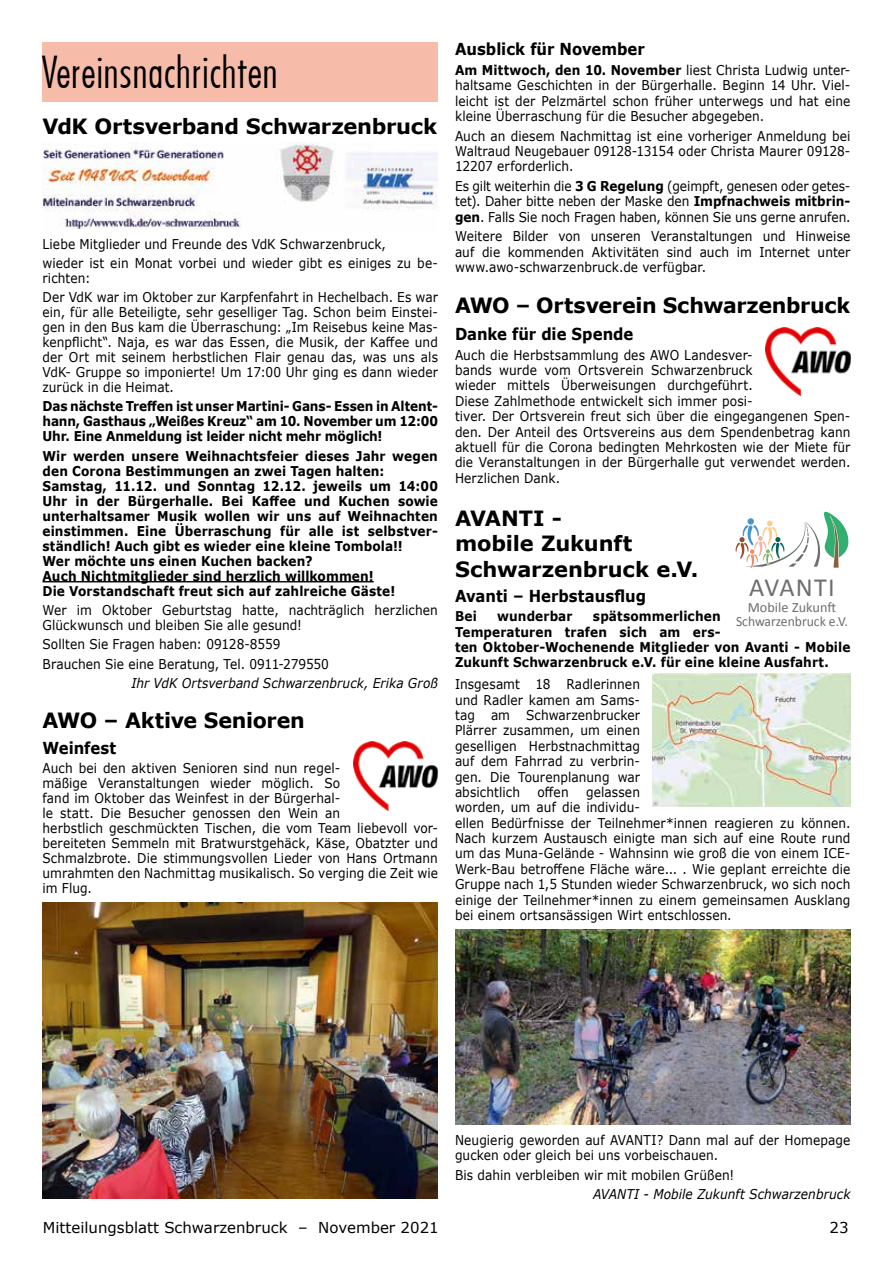
<style>
.page{position:relative;width:893px;height:1263px;background:#fff}
.page>*{position:absolute;margin:0;border:0;box-sizing:border-box;transform-origin:0 0}
.t1{font:45px "Futoral Con Li DB Normal";letter-spacing:.03em;color:#000}
.t2{font:26.25px "Calibri";letter-spacing:.05em;color:#6e6e70}
.t3{font:700 21px/25.7px "Verdana";letter-spacing:-.01em;color:#000}
.t4{font:700 16.5px "Verdana";color:#000;scale:.9 1}
.t5{font:15px "Verdana";color:#000}
.t6{font:14.1px/13.6px "Calibri";color:#6e6e70;text-align:center}
.t7{font:13.5px/15.5px "Verdana";letter-spacing:.005em;color:#000;scale:.9 1}
.t8{font:700 13.5px/15px "Verdana";letter-spacing:.01em;color:#000;scale:.9 1}
.t9{font:italic 13.5px "Verdana";letter-spacing:.005em;color:#000;scale:.9 1}
.s1{font-weight:700}
</style>
<div class="page">
<hr style="left:43px;top:581px;width:331px;height:1px;background:#000">
<div style="left:43px;top:43px;width:395px;height:59px;background:#f7bca9"></div>
<img style="left:43px;top:142px;width:395px;height:87px">
<img style="left:353px;top:742px;width:85px;height:68px">
<img style="left:43px;top:902px;width:395px;height:297px">
<img style="left:765px;top:327px;width:85px;height:68px">
<svg style="left:736px;top:511px;width:113px;height:57px"></svg>
<img style="left:653px;top:674px;width:197px;height:132px">
<img style="left:455px;top:929px;width:395px;height:196px">
<h1 class="t1" style="left:43px;top:47px;width:236px">Vereinsnachrichten</h1>
<h3 class="t3" style="left:43px;top:113px;width:396px">VdK Ortsverband Schwarzenbruck</h3>
<p class="t7" style="left:43px;top:234px;width:441px;line-height:19.2px">Liebe Mitglieder und Freunde des VdK Schwarzenbruck,<br>wieder ist ein Monat vorbei und wieder gibt es einiges zu be-</p>
<p class="t7" style="left:43px;top:268px;width:441px;line-height:19.2px">richten:<br>Der VdK war im Oktober zur Karpfenfahrt in Hechelbach. Es war</p>
<p class="t7" style="left:43px;top:304px;width:441px;line-height:15px;text-align:justify">ein, für alle Beteiligte, sehr geselliger Tag. Schon beim Einstei&shy;gen in den Bus kam die Überraschung: „Im Reisebus keine Mas&shy;kenpflicht“. Naja, es war das Essen, die Musik, der Kaffee und der Ort mit seinem herbstlichen Flair genau das, was uns als VdK- Gruppe so imponierte! Um 17:00 Uhr ging es dann wieder zurück in die Heimat.</p>
<p class="t8" style="left:43px;top:399px;width:441px;text-align:justify">Das nächste Treffen ist unser Martini- Gans- Essen in Altent&shy;hann, Gasthaus „Weißes Kreuz“ am 10. November um 12:00<br>Uhr. Eine Anmeldung ist leider nicht mehr möglich!</p>
<p class="t8" style="left:43px;top:448px;width:441px">Wir werden unsere Weihnachtsfeier dieses Jahr wegen den Corona Bestimmungen an zwei Tagen halten:<br>Samstag, 11.12. und Sonntag 12.12. jeweils um 14:00<br>Uhr in der Bürgerhalle. Bei Kaffee und Kuchen sowie unterhaltsamer Musik wollen wir uns auf Weihnachten einstimmen. Eine Überraschung für alle ist selbstver&shy;ständlich! Auch gibt es wieder eine kleine Tombola!!<br>Wer möchte uns einen Kuchen backen?<br>Auch Nichtmitglieder sind herzlich willkommen!<br>Die Vorstandschaft freut sich auf zahlreiche Gäste!</p>
<p class="t7" style="left:43px;top:602px;width:441px;line-height:15px">Wer im Oktober Geburtstag hatte, nachträglich herzlichen<br>Glückwunsch und bleiben Sie alle gesund!</p>
<p class="t7" style="left:43px;top:635px;width:320px;line-height:19.2px">Sollten Sie Fragen haben: 09128-8559<br>Brauchen Sie eine Beratung, Tel. 0911-279550</p>
<p class="t9" style="left:131px;top:674px;width:342px">Ihr VdK Ortsverband Schwarzenbruck, Erika Groß</p>
<h3 class="t3" style="left:43px;top:707px;width:264px">AWO – Aktive Senioren</h3>
<p class="t4" style="left:43px;top:736px;width:84px">Weinfest</p>
<p class="t7" style="left:43px;top:761px;width:441px;line-height:15px">Auch bei den aktiven Senioren sind nun regel-<br>mäßige Veranstaltungen wieder möglich. So<br>fand im Oktober das Weinfest in der Bürgerhal-<br>le statt. Die Besucher genossen den Wein an<br>herbstlich geschmückten Tischen, die vom Team liebevoll vor&shy;bereiteten Semmeln mit Bratwurstgehäck, Käse, Obatzter und Schmalzbrote. Die stimmungsvollen Lieder von Hans Ortmann umrahmten den Nachmittag musikalisch. So verging die Zeit wie im Flug.</p>
<p class="t4" style="left:455px;top:37px;width:212px">Ausblick für November</p>
<p class="t7" style="left:455px;top:62px;width:441px;text-align:justify"><span class="s1">Am Mittwoch, den 10. November</span> liest Christa Ludwig unter&shy;haltsame Geschichten in der Bürgerhalle. Beginn 14 Uhr. Viel&shy;leicht ist der Pelzmärtel schon früher unterwegs und hat eine kleine Überraschung für die Besucher abgegeben.</p>
<p class="t7" style="left:455px;top:128px;width:441px;text-align:justify">Auch an diesem Nachmittag ist eine vorheriger Anmeldung bei Waltraud Neugebauer 09128-13154 oder Christa Maurer 09128- 12207 erforderlich.</p>
<p class="t7" style="left:455px;top:178px;width:441px;text-align:justify">Es gilt weiterhin die <span class="s1">3 G Regelung</span> (geimpft, genesen oder getes&shy;tet). Daher bitte neben der Maske den <span class="s1">Impfnachweis mitbrin&shy;gen</span>. Falls Sie noch Fragen haben, können Sie uns gerne anrufen.</p>
<p class="t7" style="left:455px;top:229px;width:441px;text-align:justify">Weitere Bilder von unseren Veranstaltungen und Hinweise auf die kommenden Aktivitäten sind auch im Internet unter www.awo-schwarzenbruck.de verfügbar.</p>
<h3 class="t3" style="left:455px;top:292px;width:397px">AWO – Ortsverein Schwarzenbruck</h3>
<p class="t4" style="left:455px;top:322px;width:200px">Danke für die Spende</p>
<p class="t7" style="left:455px;top:347px;width:441px">Auch die Herbstsammlung des AWO Landesver-<br>bands wurde vom Ortsverein Schwarzenbruck<br>wieder mittels Überweisungen durchgeführt.<br>Diese Zahlmethode entwickelt sich immer posi-<br>tiver. Der Ortsverein freut sich über die eingegangenen Spen&shy;den. Der Anteil des Ortsvereins aus dem Spendenbetrag kann aktuell für die Corona bedingten Mehrkosten wie der Miete für die Veranstaltungen in der Bürgerhalle gut verwendet werden.<br>Herzlichen Dank.</p>
<h3 class="t3" style="left:455px;top:505px;width:245px">AVANTI -<br>mobile Zukunft<br>Schwarzenbruck e.V.</h3>
<p class="t4" style="left:455px;top:584px;width:214px">Avanti – Herbstausflug</p>
<p class="t8" style="left:455px;top:608px;width:26px">Bei</p>
<p class="t8" style="left:497px;top:608px;width:85px">wunderbar</p>
<h2 class="t2" style="left:749px;top:571px;width:87px">AVANTI</h2>
<p class="t6" style="left:736px;top:600px;width:113px">Mobile Zukunft<br>Schwarzenbruck e.V.</p>
<p class="t8" style="left:455px;top:608px;width:441px;line-height:15.5px;text-indent:138px">spätsommerlichen<br>Temperaturen trafen sich am ers-<br>ten Oktober-Wochenende Mitglieder von Avanti - Mobile Zukunft Schwarzenbruck e.V. für eine kleine Ausfahrt.</p>
<p class="t7" style="left:455px;top:676px;width:207px;text-align:justify">Insgesamt 18 Radlerinnen und Radler kamen am Sams&shy;tag am Schwarzenbrucker Plärrer zusammen, um einen geselligen Herbstnachmittag auf dem Fahrrad zu verbrin&shy;gen. Die Tourenplanung war absichtlich</p>
<p class="t7" style="left:537px;top:784px;width:36px">offen</p>
<p class="t7" style="left:455px;top:784px;width:441px;text-indent:131px">gelassen<br>worden, um auf die individu-<br>ellen Bedürfnisse der Teilnehmer*innen reagieren zu können.<br>Nach kurzem Austausch einigte man sich auf eine Route rund um das Muna-Gelände - Wahnsinn wie groß die von einem ICE-Werk-Bau betroffene Fläche wäre... . Wie geplant erreichte die Gruppe nach 1,5 Stunden wieder Schwarzenbruck, wo sich noch einige der Teilnehmer*innen zu einem gemeinsamen Ausklang bei einem ortsansässigen Wirt entschlossen.</p>
<p class="t7" style="left:455px;top:1132px;width:441px">Neugierig geworden auf AVANTI? Dann mal auf der Homepage gucken oder gleich bei uns vorbeischauen.</p>
<p class="t7" style="left:455px;top:1167px;width:312px">Bis dahin verbleiben wir mit mobilen Grüßen!</p>
<p class="t9" style="left:593px;top:1185px;width:288px">AVANTI - Mobile Zukunft Schwarzenbruck</p>
<p class="t5" style="left:43px;top:1217px;width:397px">Mitteilungsblatt Schwarzenbruck – November 2021</p>
<p class="t5" style="left:830px;top:1217px;width:21px">23</p>
</div>
